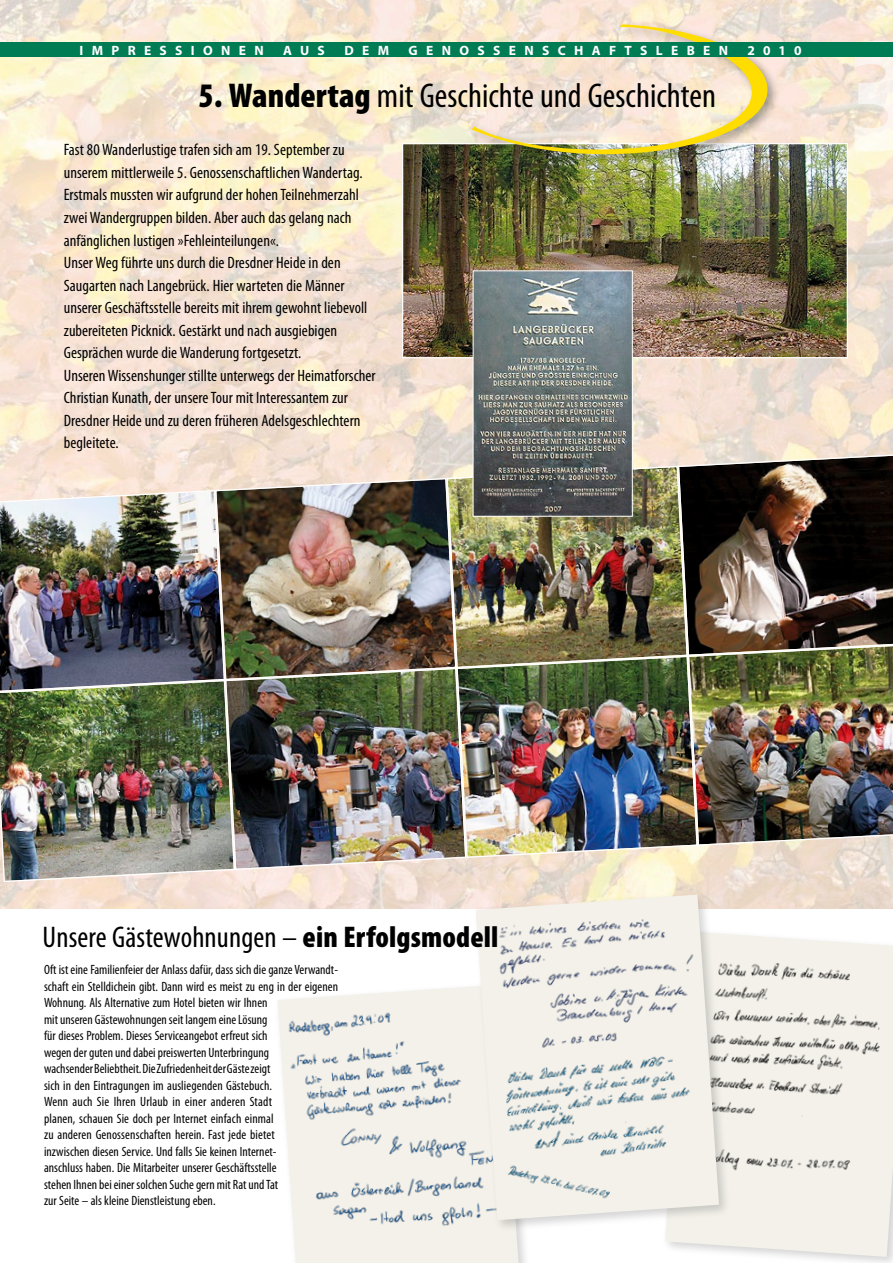
<style>
.page{position:relative;width:893px;height:1263px;background:#fff}
.page>*{position:absolute;margin:0;border:0;box-sizing:border-box;transform-origin:0 0}
.t1{font:condensed 34.5px "Myriad Pro";color:#000}
.t2{font:condensed 30px "Myriad Pro";letter-spacing:.005em;color:#000}
.t3{font:condensed 16.5px/22.5px "Myriad Pro";letter-spacing:.005em;color:#000}
.t4{font:condensed 13.5px/16.5px "Myriad Pro";color:#000}
.t5{font:700 13.5px "Myriad Pro";letter-spacing:.62em;color:#fff}
.s1{font-weight:900}
</style>
<div class="page">
<img style="left:0;top:0;width:893px;height:908px">
<img style="left:401px;top:142px;width:447px;height:217px">
<img style="left:0;top:489px;width:214px;height:190px">
<img style="left:214px;top:477px;width:232px;height:202px">
<img style="left:467px;top:704px;width:231px;height:190px">
<img style="left:446px;top:465px;width:241px;height:239px">
<img style="left:677px;top:453px;width:216px;height:239px">
<img style="left:0;top:679px;width:236px;height:230px">
<img style="left:687px;top:643px;width:206px;height:238px">
<img style="left:224px;top:667px;width:243px;height:239px">
<svg style="left:472px;top:270px;width:161px;height:247px;background:#767d7d"></svg>
<div style="left:661px;top:927px;width:232px;height:336px;background:#000;opacity:.17"></div>
<svg style="left:665px;top:931px;width:228px;height:326px;background:#f3f1eb"></svg>
<img style="left:730px;top:948px;width:163px;height:236px">
<div style="left:273px;top:980px;width:259px;height:283px;background:#000;opacity:.17"></div>
<svg style="left:277px;top:984px;width:242px;height:279px;fill:#f3f1ea"></svg>
<img style="left:285px;top:1003px;width:223px;height:236px">
<svg style="left:854px;top:41px;width:39px;height:111px"></svg>
<div style="left:467px;top:19px;width:313px;height:148px;background:#000;opacity:.35"></div>
<svg style="left:472px;top:24px;width:295px;height:130px;background:#eadcba"></svg>
<div style="left:0;top:43px;width:893px;height:14px;background:#007c54"></div>
<div style="left:472px;top:890px;width:258px;height:342px;background:#000;opacity:.17"></div>
<svg style="left:476px;top:894px;width:243px;height:326px;background:#ebe7e0"></svg>
<img style="left:486px;top:909px;width:226px;height:300px">
<p class="t5" style="left:79px;top:42px;width:186px">IMPRESSI ONEN</p>
<p class="t5" style="left:283px;top:42px;width:43px">AUS</p>
<p class="t5" style="left:344px;top:42px;width:46px">DEM</p>
<p class="t5" style="left:409px;top:42px;width:321px">GENOSSENSCHAFTSLEBEN</p>
<p class="t5" style="left:747px;top:42px;width:56px">2010</p>
<h1 class="t1" style="left:198px;top:75px;width:519px"><span class="s1">5. Wandertag</span> mit Geschichte und Geschichten</h1>
<p class="t3" style="left:64px;top:139px;width:313px">Fast 80 Wanderlustige trafen sich am 19. September zu unserem mittlerweile 5. Genossenschaftlichen Wandertag.<br>Erstmals mussten wir aufgrund der hohen Teilnehmerzahl zwei Wandergruppen bilden. Aber auch das gelang nach anfänglichen lustigen »Fehleinteilungen«.<br>Unser Weg führte uns durch die Dresdner Heide in den Saugarten nach Langebrück. Hier warteten die Männer unserer Geschäftsstelle bereits mit ihrem gewohnt liebevoll zubereiteten Picknick. Gestärkt und nach ausgiebigen Gesprächen wurde die Wanderung fortgesetzt.<br>Unseren Wissenshunger stillte unterwegs der Heimatforscher Christian Kunath, der unsere Tour mit Interessantem zur Dresdner Heide und zu deren früheren Adelsgeschlechtern begleitete.</p>
<h2 class="t2" style="left:43px;top:919px;width:457px">Unsere Gästewohnungen – <span class="s1">ein Erfolgsmodell</span></h2>
<p class="t4" style="left:44px;top:961px;width:296px">Oft ist eine Familienfeier der Anlass dafür, dass sich die ganze Verwandt&shy;schaft ein Stelldichein gibt. Dann wird es meist zu eng in der eigenen Wohnung. Als Alternative zum Hotel bieten wir Ihnen<br>mit unseren Gästewohnungen seit langem eine Lösung<br>für dieses Problem. Dieses Serviceangebot erfreut sich<br>wegen der guten und dabei preiswerten Unterbringung<br>wachsender Beliebtheit. Die Zufriedenheit der Gäste zeigt<br>sich in den Eintragungen im ausliegenden Gästebuch.<br>Wenn auch Sie Ihren Urlaub in einer anderen Stadt<br>planen, schauen Sie doch per Internet einfach einmal<br>zu anderen Genossenschaften herein. Fast jede bietet<br>inzwischen diesen Service. Und falls Sie keinen Internet-<br>anschluss haben. Die Mitarbeiter unserer Geschäftsstelle<br>stehen Ihnen bei einer solchen Suche gern mit Rat und Tat<br>zur Seite – als kleine Dienstleistung eben.</p>
</div>
